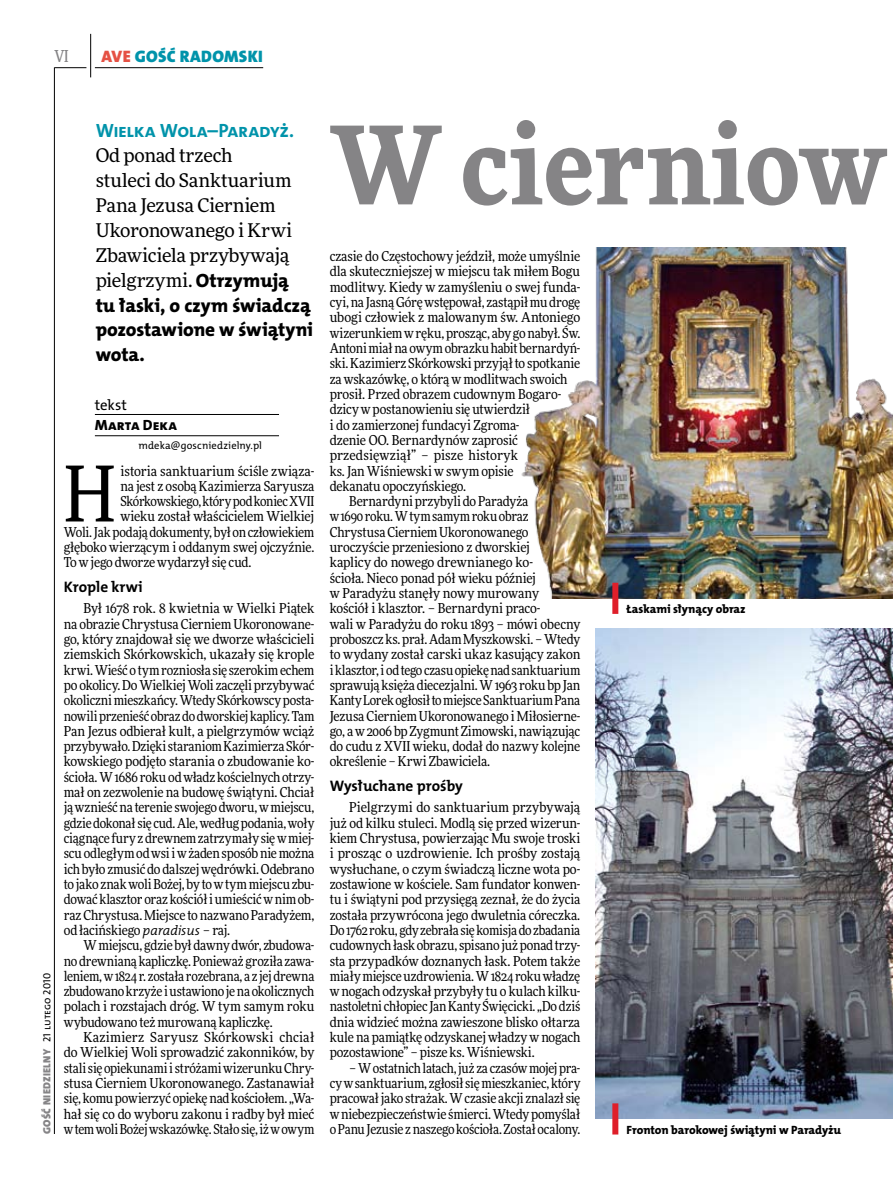
<style>
.page{position:relative;width:893px;height:1191px;background:#fff}
.page>*{position:absolute;margin:0;border:0;box-sizing:border-box;transform-origin:0 0}
.t1{font:900 108px "Freeday Narrow";color:#858486}
.t2{font:76.95px "Freeday Narrow News";color:#000}
.t3{font:19.35px/24.9px "The Mix HP8 Ex Bld";letter-spacing:-.005em;color:#000;text-align:justify}
.t4{font:19.35px "The Mix HP7 Bld";letter-spacing:-.02em;color:#0093aa}
.t5{font:18.9px/24.9px "Freeday News";letter-spacing:-.01em;color:#000}
.t6{font:16.65px "The Mix HP9 Blk";letter-spacing:.02em;color:#0093aa}
.t7{font:500 16.5px "Freeday Narrow";color:#858486;scale:.9 1}
.t8{font:15.3px "The Mix HP7 Bld";color:#000}
.t9{font:14.85px "The Mix HP8 Ex Bld";letter-spacing:.005em;color:#000}
.t10{font:14.85px "The Mix HP5 Plain";color:#000}
.t11{font:13.65px/15.3px "Freeday Narrow News";letter-spacing:-.01em;color:#000;text-align:justify}
.t12{font:12px "The Mix HP8 Ex Bld";letter-spacing:-.005em;color:#000}
.t13{font:10.5px "The Mix HP9 Blk";letter-spacing:.025em;color:#858486}
.t14{font:10.5px "The Mix HP5 Plain";color:#000}
.s1{color:#e55144}
.s2{font-family:"The Mix HP5 Plain";color:#000}
.s3{font-family:"The Mix HP8 Ex Bld";font-size:19.35px}
.s4{font-family:"The Mix HP4 Se Lig IT"}
</style>
<div class="page">
<hr style="left:54px;top:67px;width:1px;height:1067px;background:#000">
<hr style="left:90px;top:34px;width:1px;height:43px;background:#000">
<hr style="left:54px;top:67px;width:32px;height:1px;background:#000">
<hr style="left:95px;top:67px;width:168px;height:1px;background:#000">
<hr style="left:95px;top:414px;width:184px;height:1px;background:#000">
<hr style="left:95px;top:435px;width:184px;height:1px;background:#000">
<img style="left:596px;top:628px;width:297px;height:490px">
<img style="left:521px;top:247px;width:372px;height:351px">
<div style="left:612px;top:583px;width:6px;height:31px;background:#df1f2a"></div>
<div style="left:612px;top:1103px;width:6px;height:31px;background:#df1f2a"></div>
<p class="t7" style="left:54px;top:46px;width:17px">VI</p>
<p class="t6" style="left:101px;top:46px;width:163px"><span class="s1">AVE</span> GOŚĆ RADOMSKI</p>
<p class="t13" style="left:40px;top:1134px;width:162px;rotate:-90deg">GOŚĆ NIEDZIELNY <span class="s2">21 lutego 2010</span></p>
<h3 class="t4" style="left:96px;top:118px;width:200px">Wielka Wola–Paradyż.</h3>
<h3 class="t5" style="left:96px;top:142px;width:198px">Od ponad trzech stuleci do Sanktuarium<br>Pana Jezusa Cierniem<br>Ukoronowanego i Krwi<br>Zbawiciela przybywają pielgrzymi. <span class="s3">Otrzymują</span></h3>
<h3 class="t3" style="left:96px;top:293px;width:219px">tu łaski, o czym świadczą pozostawione w świątyni wota.</h3>
<p class="t10" style="left:95px;top:395px;width:33px">tekst</p>
<p class="t9" style="left:95px;top:415px;width:84px">Marta Deka</p>
<p class="t14" style="left:139px;top:438px;width:125px">mdeka@goscniedzielny.pl</p>
<h2 class="t2" style="left:64px;top:447px;width:53px">H</h2>
<p class="t11" style="left:120px;top:463px;width:196px">istoria sanktuarium ściśle związa-</p>
<p class="t11" style="left:120px;top:478px;width:195px">na jest z osobą Kazimierza Saryusza</p>
<p class="t11" style="left:120px;top:493px;width:195px">Skórkowskiego, który pod koniec XVII</p>
<p class="t11" style="left:120px;top:509px;width:195px">wieku został właścicielem Wielkiej</p>
<p class="t11" style="left:64px;top:524px;width:252px">Woli. Jak podają dokumenty, był onczłowiekiem</p>
<p class="t11" style="left:64px;top:539px;width:252px">głęboko wierzącym i oddanym swej ojczyźnie.</p>
<p class="t11" style="left:64px;top:555px;width:189px">To w jego dworze wydarzył się cud.</p>
<p class="t8" style="left:64px;top:576px;width:80px">Krople krwi</p>
<p class="t11" style="left:64px;top:600px;width:252px;text-indent:20px">Był 1678 rok. 8 kwietnia w Wielki Piątek na obrazie Chrystusa Cierniem Ukoronowane&shy;go, który znajdował się we dworze właścicieli ziemskich Skórkowskich, ukazały się krople krwi. Wieść o tym rozniosła się szerokim echem po okolicy. DoWielkiej Woli zaczęli przybywać okoliczni mieszkańcy. Wtedy Skórkowscy posta&shy;nowili przenieść obraz do dworskiej kaplicy. Tam Pan Jezus odbierał kult, a pielgrzymów wciąż przybywało. Dzięki staraniom Kazimierza Skór&shy;kowskiego podjęto starania o zbudowanie ko&shy;ścioła. W1686 roku odwładz kościelnych otrzy&shy;mał on zezwolenie na budowę świątyni. Chciał jąwznieść na terenie swojego dworu, wmiejscu, gdzie dokonałsię cud. Ale, według podania, woły ciągnące fury zdrewnem zatrzymały się wmiej&shy;scu odległym odwsi iwżaden sposób niemożna ichbyło zmusić do dalszej wędrówki. Odebrano to jako znak woli Bożej, by towtym miejscu zbu&shy;dować klasztor oraz kościół iumieścić wnim ob&shy;raz Chrystusa. Miejsce tonazwano Paradyżem, od łacińskiego <span class="s4">paradisus</span> – raj.</p>
<p class="t11" style="left:64px;top:937px;width:252px;text-indent:20px">Wmiejscu, gdzie był dawny dwór, zbudowa&shy;no drewnianą kapliczkę. Ponieważ groziła zawa&shy;leniem, w 1824 r. została rozebrana, a z jejdrewna zbudowano krzyże iustawiono jena okolicznych polach i rozstajach dróg. W tym samym roku wybudowano też murowaną kapliczkę.</p>
<p class="t11" style="left:64px;top:1029px;width:252px;text-indent:20px">Kazimierz Saryusz Skórkowski chciał do Wielkiej Woli sprowadzić zakonników, by stalisię opiekunami istróżami wizerunku Chry&shy;stusa Cierniem Ukoronowanego. Zastanawiał się, komu powierzyć opiekę nad kościołem. „Wa&shy;hał się co do wyboru zakonu i radby był mieć wtem woli Bożej wskazówkę. Stało się, iżwowym</p>
<h1 class="t1" style="left:330px;top:95px;width:558px">W cierniow</h1>
<p class="t11" style="left:330px;top:248px;width:252px">czasie do Częstochowy jeździł, może umyślnie</p>
<p class="t11" style="left:330px;top:264px;width:252px">dla skuteczniejszej w miejscu tak miłem Bogu</p>
<p class="t11" style="left:330px;top:279px;width:252px">modlitwy. Kiedy w zamyśleniu o swej funda-</p>
<p class="t11" style="left:330px;top:294px;width:252px">cyi, na Jasną Górę wstępował, zastąpił mu drogę</p>
<p class="t11" style="left:330px;top:310px;width:252px">ubogi człowiek z malowanym św. Antoniego</p>
<p class="t11" style="left:330px;top:325px;width:252px">wizerunkiem wręku, prosząc, aby gonabył. Św.</p>
<p class="t11" style="left:330px;top:340px;width:252px">Antoni miał na owym obrazku habit bernardyń-</p>
<p class="t11" style="left:330px;top:356px;width:252px">ski. Kazimierz Skórkowski przyjął to spotkanie</p>
<p class="t11" style="left:330px;top:371px;width:239px">za wskazówkę, o którą w modlitwach swoich</p>
<p class="t11" style="left:330px;top:386px;width:233px">prosił. Przed obrazem cudownym Bogaro-</p>
<p class="t11" style="left:330px;top:401px;width:202px">dzicy w postanowieniu się utwierdził</p>
<p class="t11" style="left:330px;top:417px;width:191px">i do zamierzonej fundacyi Zgroma-</p>
<p class="t11" style="left:330px;top:432px;width:190px">dzenie OO. Bernardynów zaprosić</p>
<p class="t11" style="left:330px;top:447px;width:190px">przedsięwziął” – pisze historyk</p>
<p class="t11" style="left:330px;top:463px;width:185px">ks. Jan Wiśniewski w swym opisie</p>
<p class="t11" style="left:330px;top:478px;width:138px">dekanatu opoczyńskiego.</p>
<p class="t11" style="left:349px;top:493px;width:181px">Bernardyni przybyli doParadyża</p>
<p class="t11" style="left:330px;top:509px;width:200px">w1690 roku. Wtym samym roku obraz</p>
<p class="t11" style="left:330px;top:524px;width:200px">Chrystusa Cierniem Ukoronowanego</p>
<p class="t11" style="left:330px;top:539px;width:202px">uroczyście przeniesiono z dworskiej</p>
<p class="t11" style="left:330px;top:555px;width:205px">kaplicy do nowego drewnianego ko-</p>
<p class="t11" style="left:330px;top:570px;width:208px">ścioła. Nieco ponad pół wieku później</p>
<p class="t11" style="left:330px;top:585px;width:211px">w Paradyżu stanęły nowy murowany</p>
<p class="t11" style="left:330px;top:600px;width:212px">kościół i klasztor. – Bernardyni praco-</p>
<p class="t11" style="left:330px;top:616px;width:252px">wali w Paradyżu do roku 1893 – mówi obecny</p>
<p class="t11" style="left:330px;top:631px;width:252px">proboszcz ks.prał. Adam Myszkowski. – Wtedy</p>
<p class="t11" style="left:330px;top:646px;width:252px">to wydany został carski ukaz kasujący zakon</p>
<p class="t11" style="left:330px;top:662px;width:252px">iklasztor, iodtego czasu opiekę nad sanktuarium</p>
<p class="t11" style="left:330px;top:677px;width:252px">sprawują księża diecezjalni. W1963 roku bp Jan</p>
<p class="t11" style="left:330px;top:692px;width:252px">Kanty Lorek ogłosił tomiejsce Sanktuarium Pana</p>
<p class="t11" style="left:330px;top:708px;width:252px">Jezusa Cierniem Ukoronowanego i Miłosierne-</p>
<p class="t11" style="left:330px;top:723px;width:252px">go, aw2006 bp Zygmunt Zimowski, nawiązując</p>
<p class="t11" style="left:330px;top:738px;width:252px">do cudu z XVII wieku, dodał do nazwy kolejne</p>
<p class="t11" style="left:330px;top:754px;width:162px">określenie – Krwi Zbawiciela.</p>
<p class="t8" style="left:330px;top:775px;width:135px">Wysłuchane prośby</p>
<p class="t11" style="left:330px;top:799px;width:252px;text-indent:20px">Pielgrzymi do sanktuarium przybywają już od kilku stuleci. Modlą się przed wizerun&shy;kiem Chrystusa, powierzając Mu swoje troski i prosząc o uzdrowienie. Ich prośby zostają wysłuchane, o czym świadczą liczne wota po&shy;zostawione w kościele. Sam fundator konwen&shy;tu i świątyni pod przysięgą zeznał, że do życia została przywrócona jego dwuletnia córeczka.<br>Do 1762 roku, gdy zebrała się komisja do zbadania cudownych łask obrazu, spisano jużponad trzy&shy;sta przypadków doznanych łask. Potem także miały miejsce uzdrowienia. W1824 roku władzę w nogach odzyskał przybyły tu o kulach kilku&shy;nastoletni chłopiec Jan Kanty Święcicki. „Do dziś dnia widzieć można zawieszone blisko ołtarza kule na pamiątkę odzyskanej władzy w nogach pozostawione” – pisze ks. Wiśniewski.</p>
<p class="t11" style="left:330px;top:1060px;width:252px;text-indent:20px">– Wostatnich latach, już za czasów mojej pra&shy;cy wsanktuarium, zgłosiłsię mieszkaniec, który pracował jako strażak. Wczasie akcji znalazłsię wniebezpieczeństwie śmierci. Wtedy pomyślał oPanu Jezusie znaszego kościoła. Został ocalony.</p>
<p class="t12" style="left:627px;top:601px;width:120px">Łaskami słynący obraz</p>
<p class="t12" style="left:627px;top:1122px;width:216px">Fronton barokowej świątyni w Paradyżu</p>
</div>
